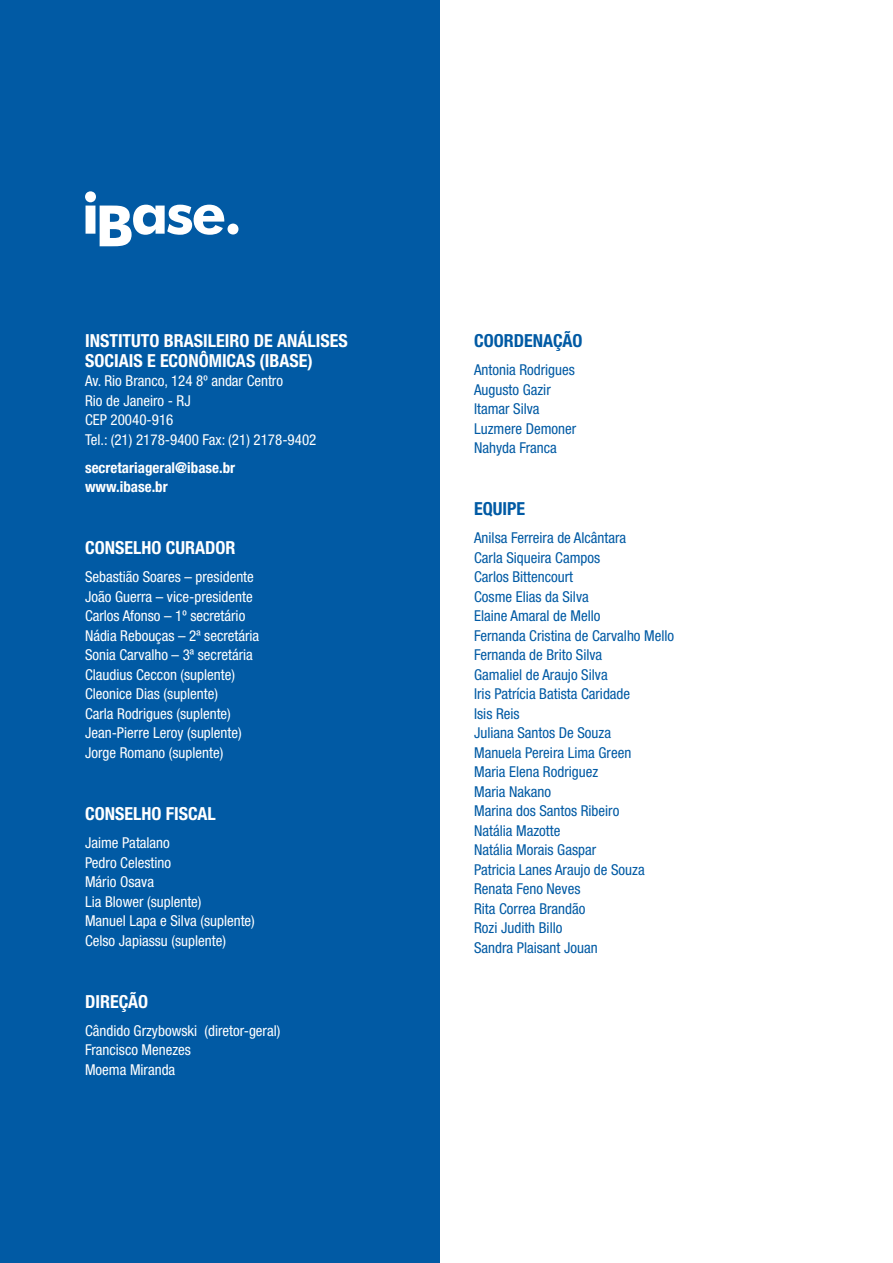
<style>
.page{position:relative;width:893px;height:1263px;background:#fff}
.page>*{position:absolute;margin:0;border:0;box-sizing:border-box;transform-origin:0 0}
.t1{font:700 condensed 18px/19.5px "Helvetica Neue LT Std";color:#fff}
.t2{font:700 condensed 18px "Helvetica Neue LT Std";color:#015aa4}
.t3{font:condensed 15px "Helvetica Neue LT Std";color:#fff}
.t4{font:condensed 15px "Helvetica Neue LT Std";color:#015aa4}
.t5{font:700 condensed 15px "Helvetica Neue LT Std";color:#fff}
</style>
<div class="page">
<div style="left:0;top:0;width:439px;height:1263px;background:#015aa4"></div>
<svg style="left:85px;top:191px;width:153px;height:55px"></svg>
<p class="t1" style="left:85px;top:331px;width:264px">INSTITUTO BRASILEIRO DE ANÁLISES<br>SOCIAIS E ECONÔMICAS (IBASE)</p>
<p class="t3" style="left:85px;top:372px;width:199px">Av. Rio Branco, 124 8º andar Centro</p>
<p class="t3" style="left:85px;top:392px;width:107px">Rio de Janeiro - RJ</p>
<p class="t3" style="left:85px;top:411px;width:90px">CEP 20040-916</p>
<p class="t3" style="left:85px;top:431px;width:233px">Tel.: (21) 2178-9400 Fax: (21) 2178-9402</p>
<p class="t5" style="left:85px;top:458px;width:152px">secretariageral@ibase.br</p>
<p class="t5" style="left:85px;top:478px;width:84px">www.ibase.br</p>
<p class="t1" style="left:85px;top:538px;width:152px">CONSELHO CURADOR</p>
<p class="t3" style="left:85px;top:568px;width:170px">Sebastião Soares – presidente</p>
<p class="t3" style="left:85px;top:588px;width:169px">João Guerra – vice-presidente</p>
<p class="t3" style="left:85px;top:607px;width:162px">Carlos Afonso – 1º secretário</p>
<p class="t3" style="left:85px;top:627px;width:176px">Nádia Rebouças – 2ª secretária</p>
<p class="t3" style="left:85px;top:646px;width:169px">Sonia Carvalho – 3ª secretária</p>
<p class="t3" style="left:85px;top:666px;width:151px">Claudius Ceccon (suplente)</p>
<p class="t3" style="left:85px;top:685px;width:135px">Cleonice Dias (suplente)</p>
<p class="t3" style="left:85px;top:705px;width:147px">Carla Rodrigues (suplente)</p>
<p class="t3" style="left:85px;top:724px;width:158px">Jean-Pierre Leroy (suplente)</p>
<p class="t3" style="left:85px;top:744px;width:140px">Jorge Romano (suplente)</p>
<p class="t1" style="left:85px;top:804px;width:132px">CONSELHO FISCAL</p>
<p class="t3" style="left:85px;top:834px;width:86px">Jaime Patalano</p>
<p class="t3" style="left:85px;top:853px;width:88px">Pedro Celestino</p>
<p class="t3" style="left:85px;top:873px;width:70px">Mário Osava</p>
<p class="t3" style="left:85px;top:892px;width:118px">Lia Blower (suplente)</p>
<p class="t3" style="left:85px;top:912px;width:171px">Manuel Lapa e Silva (suplente)</p>
<p class="t3" style="left:85px;top:931px;width:142px">Celso Japiassu (suplente)</p>
<p class="t1" style="left:85px;top:991px;width:64px">DIREÇÃO</p>
<p class="t3" style="left:85px;top:1021px;width:197px">Cândido Grzybowski (diretor-geral)</p>
<p class="t3" style="left:85px;top:1041px;width:108px">Francisco Menezes</p>
<p class="t3" style="left:85px;top:1060px;width:92px">Moema Miranda</p>
<p class="t2" style="left:474px;top:330px;width:110px">COORDENAÇÃO</p>
<p class="t4" style="left:474px;top:361px;width:102px">Antonia Rodrigues</p>
<p class="t4" style="left:474px;top:381px;width:78px">Augusto Gazir</p>
<p class="t4" style="left:474px;top:400px;width:67px">Itamar Silva</p>
<p class="t4" style="left:474px;top:420px;width:104px">Luzmere Demoner</p>
<p class="t4" style="left:474px;top:439px;width:84px">Nahyda Franca</p>
<p class="t2" style="left:474px;top:498px;width:52px">EQUIPE</p>
<p class="t4" style="left:474px;top:529px;width:154px">Anilsa Ferreira de Alcântara</p>
<p class="t4" style="left:474px;top:549px;width:128px">Carla Siqueira Campos</p>
<p class="t4" style="left:474px;top:568px;width:100px">Carlos Bittencourt</p>
<p class="t4" style="left:474px;top:588px;width:116px">Cosme Elias da Silva</p>
<p class="t4" style="left:474px;top:607px;width:128px">Elaine Amaral de Mello</p>
<p class="t4" style="left:474px;top:627px;width:202px">Fernanda Cristina de Carvalho Mello</p>
<p class="t4" style="left:474px;top:646px;width:130px">Fernanda de Brito Silva</p>
<p class="t4" style="left:474px;top:666px;width:135px">Gamaliel de Araujo Silva</p>
<p class="t4" style="left:474px;top:685px;width:158px">Iris Patrícia Batista Caridade</p>
<p class="t4" style="left:474px;top:705px;width:47px">Isis Reis</p>
<p class="t4" style="left:474px;top:724px;width:138px">Juliana Santos De Souza</p>
<p class="t4" style="left:474px;top:744px;width:159px">Manuela Pereira Lima Green</p>
<p class="t4" style="left:474px;top:763px;width:126px">Maria Elena Rodriguez</p>
<p class="t4" style="left:474px;top:783px;width:78px">Maria Nakano</p>
<p class="t4" style="left:474px;top:802px;width:147px">Marina dos Santos Ribeiro</p>
<p class="t4" style="left:474px;top:822px;width:88px">Natália Mazotte</p>
<p class="t4" style="left:474px;top:841px;width:124px">Natália Morais Gaspar</p>
<p class="t4" style="left:474px;top:861px;width:172px">Patricia Lanes Araujo de Souza</p>
<p class="t4" style="left:474px;top:880px;width:108px">Renata Feno Neves</p>
<p class="t4" style="left:474px;top:900px;width:113px">Rita Correa Brandão</p>
<p class="t4" style="left:474px;top:919px;width:90px">Rozi Judith Billo</p>
<p class="t4" style="left:474px;top:939px;width:125px">Sandra Plaisant Jouan</p>
</div>
